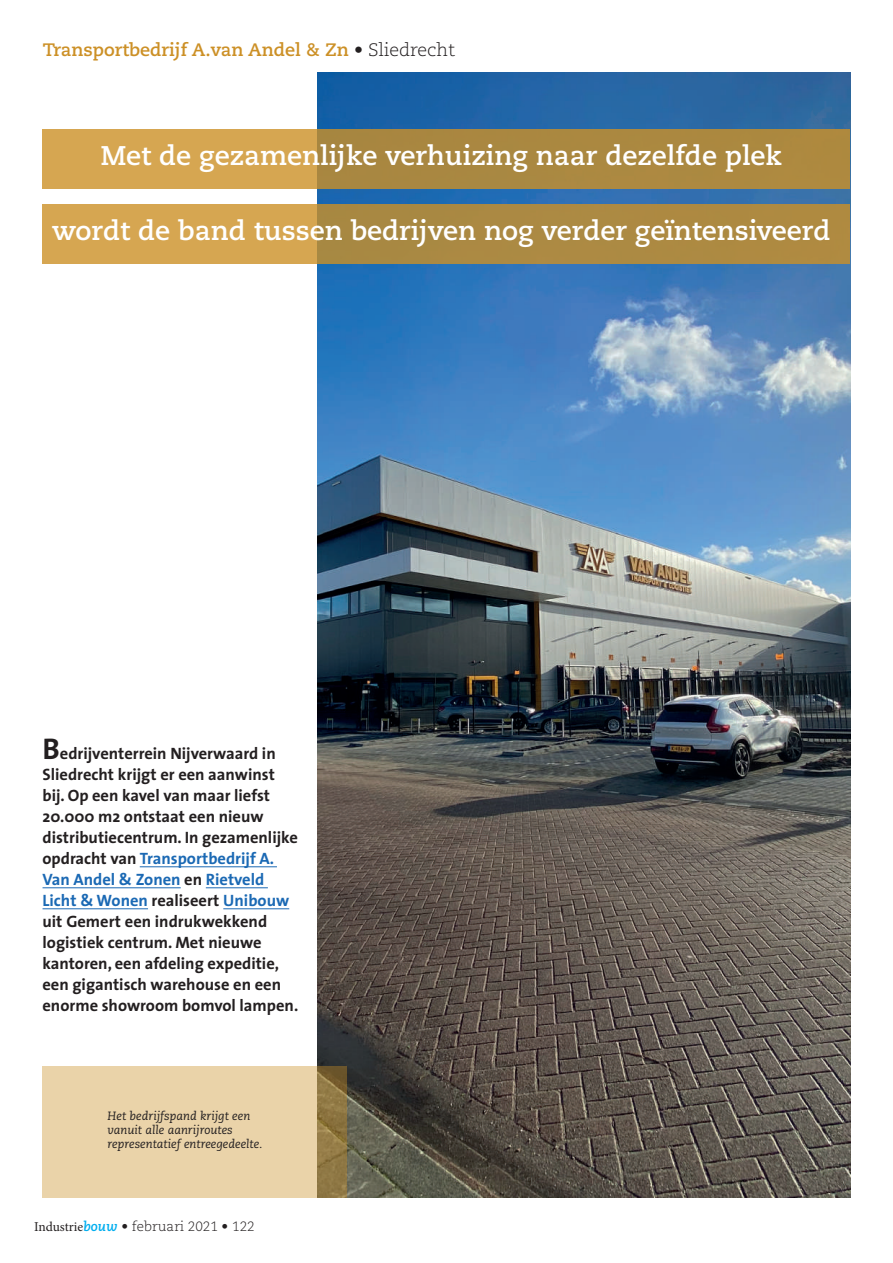
<style>
.page{position:relative;width:893px;height:1263px;background:#fff}
.page>*{position:absolute;margin:0;border:0;box-sizing:border-box;transform-origin:0 0}
.t1{font:700 27px "Caecilia";color:#fff}
.t2{font:700 18px "Caecilia";color:#cc9026}
.t3{font:700 16.5px/21px "The Sans";color:#231f20}
.t4{font:300 13.5px "Caecilia";color:#231f20}
.t5{font:italic 12px/14.4px "Caecilia";color:#231f20}
.s1{font-weight:300;color:#231f20}
.s2{font-size:30px}
.s3{color:#1b69b4}
.s4{font-family:"Minion Pro";font-weight:400}
.s5{font-weight:700;font-style:italic;color:#00aeef}
</style>
<div class="page">
<hr style="left:140px;top:866px;width:137px;height:1px;background:#1b69b4">
<hr style="left:43px;top:887px;width:138px;height:1px;background:#1b69b4">
<hr style="left:206px;top:887px;width:62px;height:1px;background:#1b69b4">
<hr style="left:43px;top:908px;width:105px;height:1px;background:#1b69b4">
<hr style="left:223px;top:908px;width:66px;height:1px;background:#1b69b4">
<img style="left:317px;top:73px;width:533px;height:1125px">
<svg style="left:42px;top:129px;width:808px;height:59px;fill:#ac8941"></svg>
<svg style="left:42px;top:204px;width:808px;height:59px;fill:#ad8a43"></svg>
<svg style="left:42px;top:1066px;width:305px;height:132px;fill:#ead3a9"></svg>
<p class="t2" style="left:43px;top:40px;width:414px">Transportbedrijf A.van Andel &amp; Zn <span class="s1">• Sliedrecht</span></p>
<h1 class="t1" style="left:101px;top:139px;width:683px">Met de gezamenlijke verhuizing naar dezelfde plek</h1>
<h1 class="t1" style="left:52px;top:214px;width:780px">wordt de band tussen bedrijven nog verder geïntensiveerd</h1>
<p class="t3" style="left:43px;top:743px;width:257px"><span class="s2">B</span>edrijventerrein Nijverwaard in<br>Sliedrecht krijgt er een aanwinst bij. Op een kavel van maar liefst<br>20.000 m2 ontstaat een nieuw distributiecentrum. In gezamenlijke opdracht van <span class="s3">Transportbedrijf A.<br>Van Andel &amp; Zonen</span> en <span class="s3">Rietveld<br>Licht &amp; Wonen</span> realiseert <span class="s3">Unibouw </span>uit Gemert een indrukwekkend logistiek centrum. Met nieuwe kantoren, een afdeling expeditie, een gigantisch warehouse en een enorme showroom bomvol lampen.</p>
<p class="t5" style="left:108px;top:1108px;width:156px">Het bedrijfspand krijgt een vanuit alle aanrijroutes representatief entreegedeelte.</p>
<p class="t4" style="left:34px;top:1218px;width:222px"><span class="s4">Industrie</span><span class="s5">bouw</span> • februari 2021 • 122</p>
</div>
